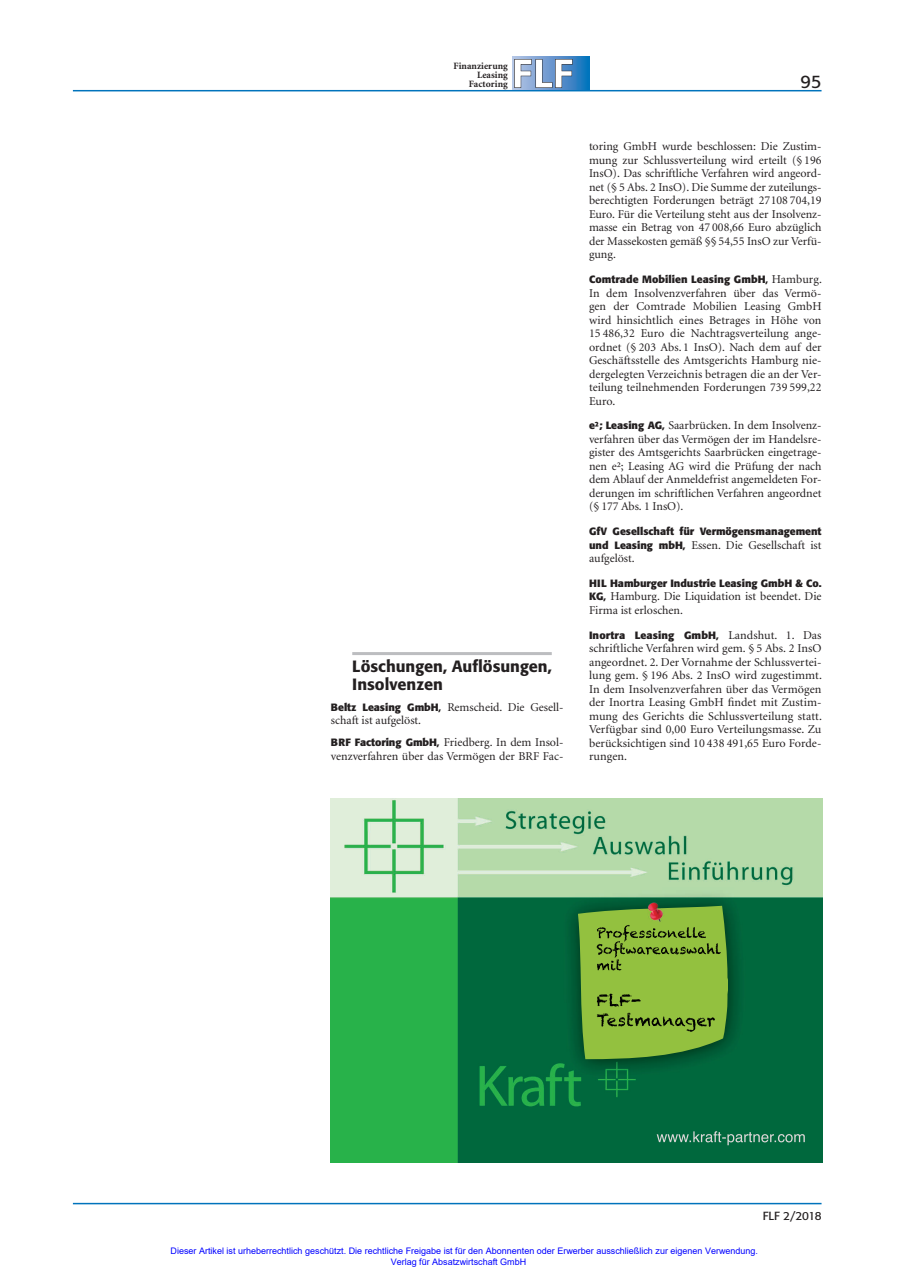
<style>
.page{position:relative;width:897px;height:1275px;background:#fff}
.page>*{position:absolute;margin:0;border:0;box-sizing:border-box;transform-origin:0 0}
.t1{font:18px "Formata";color:#231f20}
.t2{font:500 16.2px/18px "Formata";color:#231f20}
.t3{font:12px/13.5px "Minion";color:#231f20}
.t4{font:11.7px "Formata";letter-spacing:-.02em;color:#231f20}
.t5{font:700 10.5px "Formata";letter-spacing:-.005em;color:#231f20}
.t6{font:700 9.6px/9px "Minion";letter-spacing:.005em;color:#231f20;text-align:right}
.t7{font:9px/10.8px "Arial";color:#00f}
.s1{font-family:"Formata";font-weight:700;font-size:10.5px}
.s2{font-family:"Formata";font-weight:500;font-size:10.5px}
.s3{font-weight:500}
.s4{font-family:"Minion";font-weight:400;font-size:12px}
</style>
<div class="page">
<hr style="left:73px;top:1203px;width:748px;height:1px;background:#0073bc">
<hr style="left:73px;top:90px;width:748px;height:1px;background:#0073bc">
<img style="left:331px;top:798px;width:492px;height:365px">
<img style="left:578px;top:906px;width:150px;height:153px">
<hr style="left:352px;top:652px;width:200px;height:3px;background:#bcbdc0">
<svg style="left:512px;top:57px;width:77px;height:33px"></svg>
<svg style="left:514px;top:59px;width:59px;height:29px"></svg>
<p class="t6" style="left:453px;top:62px;width:56px">Finanzierung<br>Leasing<br>Factoring</p>
<h2 class="t2" style="left:352px;top:657px;width:201px">Löschungen, Auflösungen,<br>Insolvenzen</h2>
<p class="t3" style="left:331px;top:701px;width:234px"><span class="s1">Beltz Leasing GmbH</span><span class="s2">,</span> Remscheid. Die Gesell&shy;schaft ist aufgelöst.</p>
<p class="t3" style="left:331px;top:736px;width:234px"><span class="s1">BRF Factoring GmbH</span><span class="s2">,</span> Friedberg. In dem Insol&shy;venzverfahren über das Vermögen der BRF Fac-</p>
<h1 class="t1" style="left:800px;top:70px;width:22px">95</h1>
<p class="t3" style="left:589px;top:140px;width:234px;text-align:justify">toring GmbH wurde beschlossen: Die Zustim&shy;mung zur Schlussverteilung wird erteilt (§ 196<br>InsO). Das schriftliche Verfahren wird angeord&shy;net (§ 5 Abs. 2 InsO). Die Summe der zuteilungs&shy;berechtigten Forderungen beträgt 27108 704,19<br>Euro. Für die Verteilung steht aus der Insolvenz&shy;masse ein Betrag von 47 008,66 Euro abzüglich der Massekosten gemäß §§ 54,55 InsO zur Verfü&shy;gung.</p>
<p class="t5" style="left:589px;top:273px;width:234px">Comtrade Mobilien Leasing GmbH<span class="s3">,</span> <span class="s4">Hamburg.</span></p>
<p class="t3" style="left:589px;top:286px;width:234px;text-align:justify">In dem Insolvenzverfahren über das Vermö&shy;gen der Comtrade Mobilien Leasing GmbH wird hinsichtlich eines Betrages in Höhe von 15 486,32 Euro die Nachtragsverteilung ange&shy;ordnet (§ 203 Abs. 1 InsO). Nach dem auf der Geschäftsstelle des Amtsgerichts Hamburg nie&shy;dergelegten Verzeichnis betragen die an der Ver&shy;teilung teilnehmenden Forderungen 739 599,22<br>Euro.</p>
<p class="t3" style="left:589px;top:419px;width:234px;text-align:justify"><span class="s1">e²; Leasing AG</span><span class="s2">,</span> Saarbrücken. In dem Insolvenz&shy;verfahren über das Vermögen der im Handelsre&shy;gister des Amtsgerichts Saarbrücken eingetrage&shy;nen e²; Leasing AG wird die Prüfung der nach dem Ablauf der Anmeldefrist angemeldeten For&shy;derungen im schriftlichen Verfahren angeordnet (§ 177 Abs. 1 InsO).</p>
<p class="t5" style="left:589px;top:525px;width:234px">GfV Gesellschaft für Vermögensmanagement</p>
<p class="t3" style="left:589px;top:538px;width:234px"><span class="s1">und Leasing mbH</span><span class="s2">,</span> Essen. Die Gesellschaft ist aufgelöst.</p>
<p class="t5" style="left:589px;top:576px;width:234px">HIL Hamburger Industrie Leasing GmbH &amp; Co.</p>
<p class="t3" style="left:589px;top:590px;width:234px"><span class="s1">KG</span><span class="s2">,</span> Hamburg. Die Liquidation ist beendet. Die<br>Firma ist erloschen.</p>
<p class="t5" style="left:589px;top:628px;width:234px">Inortra Leasing GmbH<span class="s3">,</span> <span class="s4">Landshut. 1. Das</span></p>
<p class="t3" style="left:589px;top:642px;width:234px;text-align:justify">schriftliche Verfahren wird gem. § 5 Abs. 2 InsO angeordnet. 2. Der Vornahme der Schlussvertei&shy;lung gem. § 196 Abs. 2 InsO wird zugestimmt.<br>In dem Insolvenzverfahren über das Vermögen der Inortra Leasing GmbH findet mit Zustim&shy;mung des Gerichts die Schlussverteilung statt.<br>Verfügbar sind 0,00 Euro Verteilungsmasse. Zu berücksichtigen sind 10 438 491,65 Euro Forde&shy;rungen.</p>
<p class="t4" style="left:762px;top:1209px;width:60px">FLF 2/2018</p>
<p class="t7" style="left:391px;top:1245px;width:369px;text-indent:-220px">Dieser Artikel ist urheberrechtlich geschützt. Die rechtliche Freigabe ist für den Abonnenten oder Erwerber ausschließlich zur eigenen Verwendung.<br>Verlag für Absatzwirtschaft GmbH</p>
</div>
